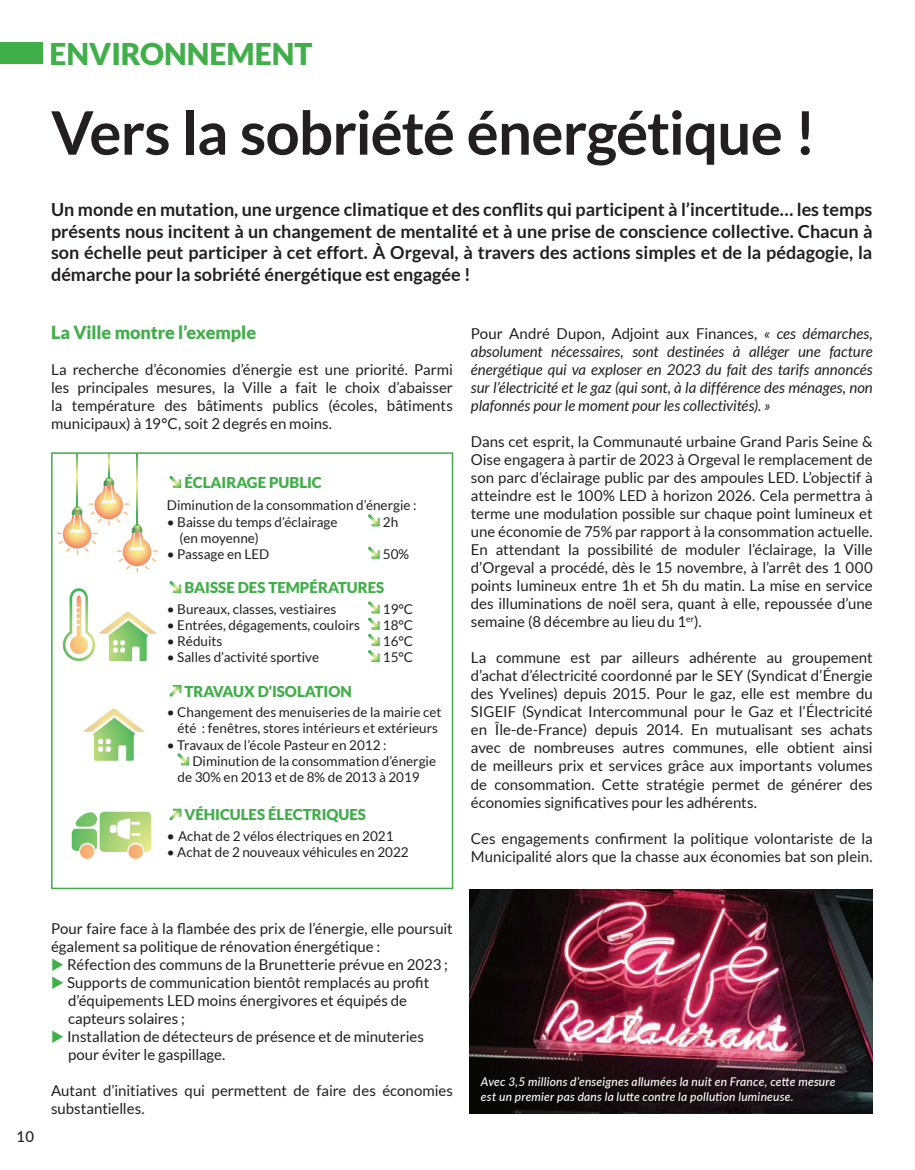
<style>
.page{position:relative;width:915px;height:1170px;background:#fff}
.page>*{position:absolute;margin:0;border:0;box-sizing:border-box;transform-origin:0 0}
.t1{font:700 60px "Lato";letter-spacing:-.015em;color:#231f20}
.t2{font:900 30px "Lato";color:#40ae49}
.t3{font:700 18px/21.6px "Lato";color:#231f20;text-align:justify}
.t4{font:900 18px "Lato";letter-spacing:-.005em;color:#40ae49}
.t5{font:15px/18px "Lato";color:#231f20}
.t6{font:italic 15px/18px "Lato";color:#231f20;text-align:justify}
.t7{font:900 15px "Lato";color:#40ae49}
.t8{font:500 15px "Lato";color:#231f20}
.t9{font:13.5px/16.2px "Lato";color:#231f20;text-align:center}
.t10{font:italic 500 12px/15px "Lato";letter-spacing:.015em;color:#fff}
.s1{font-weight:500}
.s2{font-style:normal}
.s3{color:#40ae49}
</style>
<div class="page">
<svg style="left:57px;top:455px;width:101px;height:117px"></svg>
<svg style="left:136px;top:455px;width:1px;height:70px"></svg>
<svg style="left:63px;top:588px;width:94px;height:73px"></svg>
<div style="left:51px;top:452px;width:402px;height:437px;border:2px solid #40ae49"></div>
<div style="left:0;top:43px;width:43px;height:21px;background:#40ae49"></div>
<img style="left:469px;top:889px;width:403px;height:224px">
<svg style="left:169px;top:476px;width:12px;height:12px"></svg>
<svg style="left:368px;top:514px;width:11px;height:12px"></svg>
<svg style="left:368px;top:547px;width:11px;height:12px"></svg>
<svg style="left:169px;top:581px;width:12px;height:12px"></svg>
<svg style="left:368px;top:601px;width:11px;height:61px"></svg>
<svg style="left:169px;top:684px;width:12px;height:12px"></svg>
<svg style="left:177px;top:753px;width:12px;height:12px"></svg>
<svg style="left:169px;top:808px;width:12px;height:12px"></svg>
<svg style="left:83px;top:708px;width:62px;height:52px"></svg>
<svg style="left:71px;top:811px;width:80px;height:48px"></svg>
<h2 class="t2" style="left:50px;top:36px;width:264px">ENVIRONNEMENT</h2>
<h1 class="t1" style="left:51px;top:98px;width:766px">Vers la sobriété énergétique !</h1>
<p class="t3" style="left:51px;top:198px;width:822px">Un monde en mutation, une urgence climatique et des conflits qui participent à l’incertitude… les temps présents nous incitent à un changement de mentalité et à une prise de conscience collective. Chacun à son échelle peut participer à cet effort. À Orgeval, à travers des actions simples et de la pédagogie, la démarche pour la sobriété énergétique est engagée !</p>
<p class="t4" style="left:51px;top:322px;width:206px">La Ville montre l’exemple</p>
<p class="t5" style="left:51px;top:360px;width:403px;text-align:justify">La recherche d’économies d’énergie est une priorité. Parmi les principales mesures, la Ville a fait le choix d’abaisser la température des bâtiments publics (écoles, bâtiments municipaux) à 19°C, soit 2 degrés en moins.</p>
<p class="t7" style="left:184px;top:474px;width:139px">ÉCLAIRAGE PUBLIC</p>
<p class="t9" style="left:167px;top:497px;width:251px">Diminution de la consommation d’énergie :</p>
<p class="t9" style="left:167px;top:513px;width:172px">• Baisse du temps d’éclairage</p>
<p class="t9" style="left:383px;top:513px;width:17px">2h</p>
<p class="t9" style="left:179px;top:529px;width:81px">(en moyenne)</p>
<p class="t9" style="left:167px;top:546px;width:104px">• Passage en LED</p>
<p class="t9" style="left:383px;top:546px;width:28px">50%</p>
<p class="t7" style="left:184px;top:579px;width:201px">BAISSE DES TEMPÉRATURES</p>
<p class="t9" style="left:167px;top:600px;width:171px">• Bureaux, classes, vestiaires</p>
<p class="t9" style="left:383px;top:600px;width:31px">19°C</p>
<p class="t9" style="left:167px;top:617px;width:195px">• Entrées, dégagements, couloirs</p>
<p class="t9" style="left:383px;top:617px;width:31px">18°C</p>
<p class="t9" style="left:167px;top:633px;width:57px">• Réduits</p>
<p class="t9" style="left:383px;top:633px;width:31px">16°C</p>
<p class="t9" style="left:167px;top:649px;width:154px">• Salles d’activité sportive</p>
<p class="t9" style="left:383px;top:649px;width:31px">15°C</p>
<p class="t7" style="left:184px;top:682px;width:169px">TRAVAUX D’ISOLATION</p>
<p class="t9" style="left:167px;top:704px;width:276px">• Changement des menuiseries de la mairie cet été : fenêtres, stores intérieurs et extérieurs</p>
<p class="t9" style="left:167px;top:736px;width:221px">• Travaux de l’école Pasteur en 2012 :</p>
<p class="t9" style="left:192px;top:752px;width:245px">Diminution de la consommation d’énergie</p>
<p class="t9" style="left:177px;top:768px;width:244px">de 30% en 2013 et de 8% de 2013 à 2019</p>
<p class="t7" style="left:184px;top:806px;width:183px">VÉHICULES ÉLECTRIQUES</p>
<p class="t9" style="left:167px;top:827px;width:228px"><span class="s1">•</span> Achat de 2 vélos électriques en 2021</p>
<p class="t9" style="left:167px;top:843px;width:243px">• Achat de 2 nouveaux véhicules en 2022</p>
<p class="t6" style="left:470px;top:325px;width:403px"><span class="s2">Pour André Dupon, Adjoint aux Finances,</span> « ces démarches, absolument nécessaires, sont destinées à alléger une facture énergétique qui va exploser en 2023 du fait des tarifs annoncés sur l’électricité et le gaz (qui sont, à la différence des ménages, non plafonnés pour le moment pour les collectivités). »</p>
<p class="t5" style="left:470px;top:432px;width:403px;text-align:justify">Dans cet esprit, la Communauté urbaine Grand Paris Seine &amp; Oise engagera à partir de 2023 à Orgeval le remplacement de son parc d’éclairage public par des ampoules LED. L’objectif à atteindre est le 100% LED à horizon 2026. Cela permettra à terme une modulation possible sur chaque point lumineux et une économie de 75% par rapport à la consommation actuelle.<br>En attendant la possibilité de moduler l’éclairage, la Ville d’Orgeval a procédé, dès le 15 novembre, à l’arrêt des 1 000 points lumineux entre 1h et 5h du matin. La mise en service des illuminations de noël sera, quant à elle, repoussée d’une semaine (8 décembre au lieu du 1<sup>er</sup>).</p>
<p class="t5" style="left:470px;top:648px;width:403px;text-align:justify">La commune est par ailleurs adhérente au groupement d’achat d’électricité coordonné par le SEY (Syndicat d’Énergie des Yvelines) depuis 2015. Pour le gaz, elle est membre du SIGEIF (Syndicat Intercommunal pour le Gaz et l’Électricité en Île-de-France) depuis 2014. En mutualisant ses achats avec de nombreuses autres communes, elle obtient ainsi de meilleurs prix et services grâce aux importants volumes de consommation. Cette stratégie permet de générer des économies significatives pour les adhérents.</p>
<p class="t5" style="left:470px;top:828px;width:403px">Ces engagements confirment la politique volontariste de la<br>Municipalité alors que la chasse aux économies bat son plein.</p>
<p class="t8" style="left:17px;top:1125px;width:19px">10</p>
<p class="t5" style="left:51px;top:918px;width:403px">Pour faire face à la flambée des prix de l’énergie, elle poursuit également sa politique de rénovation énergétique :</p>
<p class="t5" style="left:51px;top:954px;width:398px"><span class="s3">◆</span> Réfection des communs de la Brunetterie prévue en 2023 ;</p>
<p class="t5" style="left:68px;top:972px;width:363px;text-indent:-17px"><span class="s3">◆</span> Supports de communication bientôt remplacés au profit d’équipements LED moins énergivores et équipés de capteurs solaires ;</p>
<p class="t5" style="left:68px;top:1026px;width:357px;text-indent:-17px"><span class="s3">◆</span> Installation de détecteurs de présence et de minuteries pour éviter le gaspillage.</p>
<p class="t5" style="left:51px;top:1080px;width:403px">Autant d’initiatives qui permettent de faire des économies substantielles.</p>
<p class="t10" style="left:480px;top:1073px;width:356px">Avec 3,5 millions d’enseignes allumées la nuit en France, cette mesure est un premier pas dans la lutte contre la pollution lumineuse.</p>
</div>
